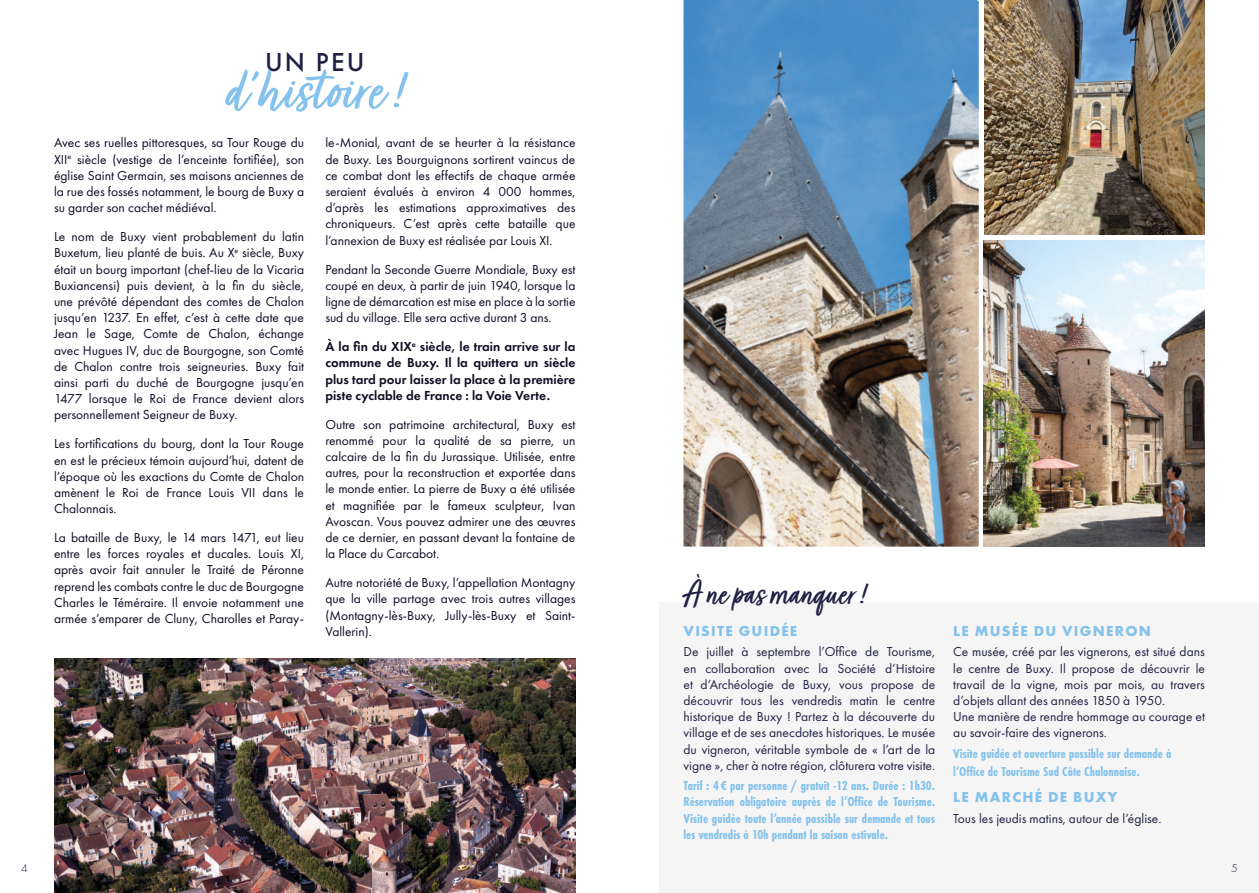
<style>
.page{position:relative;width:1259px;height:893px;background:#fff}
.page>*{position:absolute;margin:0;border:0;box-sizing:border-box;transform-origin:0 0}
.t1{font:67.5px "Turbinado Pro";color:#84c2ec}
.t2{font:37.5px "Turbinado Pro";color:#1f2044}
.t3{font:500 27px "Futura PT";color:#1f2044}
.t4{font:700 15px "Futura PT";letter-spacing:.085em;color:#84c2ec}
.t5{font:13.5px/16.2px "Futura PT";color:#0f0b22;text-align:justify}
.t6{font:13.5px/16.2px "Futura PT";color:#1f2044;text-align:justify}
.t7{font:700 13.5px/16.2px "Futura PT Cond";color:#84c2ec;text-align:justify}
.t8{font:600 13.5px/16.2px "Futura PT";color:#0f0b22;text-align:justify}
.t9{font:300 12px "Futura PT";color:#1f2044}
</style>
<div class="page">
<img style="left:983px;top:240px;width:222px;height:307px">
<img style="left:984px;top:0;width:221px;height:235px">
<img style="left:54px;top:658px;width:521px;height:235px">
<img style="left:683px;top:0;width:295px;height:547px">
<div style="left:659px;top:602px;width:600px;height:291px;background:#f6f5f5"></div>
<h3 class="t3" style="left:265px;top:46px;width:101px">UN PEU</h3>
<h1 class="t1" style="left:226px;top:54px;width:180px">d’histoire !</h1>
<p class="t5" style="left:54px;top:135px;width:252px">Avec ses ruelles pittoresques, sa Tour Rouge du XII<sup>e</sup> siècle (vestige de l’enceinte fortifiée), son église Saint Germain, ses maisons anciennes de la rue des fossés notamment, le bourg de Buxy a su garder son cachet médiéval.</p>
<p class="t5" style="left:54px;top:228px;width:252px">Le nom de Buxy vient probablement du latin Buxetum, lieu planté de buis. Au X<sup>e</sup> siècle, Buxy était un bourg important (chef-lieu de la Vicaria Buxiancensi) puis devient, à la fin du siècle, une prévôté dépendant des comtes de Chalon jusqu’en 1237. En effet, c’est à cette date que Jean le Sage, Comte de Chalon, échange avec Hugues IV, duc de Bourgogne, son Comté de Chalon contre trois seigneuries. Buxy fait ainsi parti du duché de Bourgogne jusqu’en 1477 lorsque le Roi de France devient alors personnellement Seigneur de Buxy.</p>
<p class="t5" style="left:54px;top:436px;width:252px">Les fortifications du bourg, dont la Tour Rouge en est le précieux témoin aujourd’hui, datent de l’époque où les exactions du Comte de Chalon amènent le Roi de France Louis VII dans le Chalonnais.</p>
<p class="t5" style="left:54px;top:529px;width:252px">La bataille de Buxy, le 14 mars 1471, eut lieu entre les forces royales et ducales. Louis XI, après avoir fait annuler le Traité de Péronne reprend les combats contre le duc de Bourgogne Charles le Téméraire. Il envoie notamment une armée s’emparer de Cluny, Charolles et Paray-</p>
<p class="t5" style="left:325px;top:135px;width:252px">le-Monial, avant de se heurter à la résistance de Buxy. Les Bourguignons sortirent vaincus de ce combat dont les effectifs de chaque armée seraient évalués à environ 4 000 hommes, d’après les estimations approximatives des chroniqueurs. C’est après cette bataille que l’annexion de Buxy est réalisée par Louis XI.</p>
<p class="t5" style="left:325px;top:261px;width:252px">Pendant la Seconde Guerre Mondiale, Buxy est coupé en deux, à partir de juin 1940, lorsque la ligne de démarcation est mise en place à la sortie sud du village. Elle sera active durant 3 ans.</p>
<p class="t8" style="left:325px;top:338px;width:252px">À la fin du XIX<sup>e</sup> siècle, le train arrive sur la commune de Buxy. Il la quittera un siècle plus tard pour laisser la place à la première piste cyclable de France : la Voie Verte.</p>
<p class="t5" style="left:325px;top:416px;width:252px">Outre son patrimoine architectural, Buxy est renommé pour la qualité de sa pierre, un calcaire de la fin du Jurassique. Utilisée, entre autres, pour la reconstruction et exportée dans le monde entier. La pierre de Buxy a été utilisée et magnifiée par le fameux sculpteur, Ivan Avoscan. Vous pouvez admirer une des œuvres de ce dernier, en passant devant la fontaine de la Place du Carcabot.</p>
<p class="t5" style="left:325px;top:575px;width:252px">Autre notoriété de Buxy, l’appellation Montagny que la ville partage avec trois autres villages (Montagny-lès-Buxy, Jully-lès-Buxy et Saint-Vallerin).</p>
<h2 class="t2" style="left:683px;top:574px;width:185px">À ne pas manquer !</h2>
<p class="t4" style="left:683px;top:621px;width:115px">VISITE GUIDÉE</p>
<p class="t6" style="left:683px;top:644px;width:253px">De juillet à septembre l’Office de Tourisme, en collaboration avec la Société d’Histoire et d’Archéologie de Buxy, vous propose de découvrir tous les vendredis matin le centre historique de Buxy ! Partez à la découverte du village et de ses anecdotes historiques. Le musée du vigneron, véritable symbole de « l’art de la vigne », cher à notre région, clôturera votre visite.</p>
<p class="t7" style="left:683px;top:778px;width:253px">Tarif : 4 € par personne / gratuit -12 ans. Durée : 1h30.<br>Réservation obligatoire auprès de l’Office de Tourisme.<br>Visite guidée toute l’année possible sur demande et tous les vendredis à 10h pendant la saison estivale.</p>
<p class="t4" style="left:953px;top:621px;width:199px">LE MUSÉE DU VIGNERON</p>
<p class="t6" style="left:953px;top:644px;width:253px;text-align:left">Ce musée, créé par les vignerons, est situé dans le centre de Buxy. Il propose de découvrir le travail de la vigne, mois par mois, au travers d’objets allant des années 1850 à 1950.<br>Une manière de rendre hommage au courage et au savoir-faire des vignerons.</p>
<p class="t7" style="left:953px;top:744px;width:220px;line-height:18px">Visite guidée et ouverture possible sur demande à l’Office de Tourisme Sud Côte Chalonnaise.</p>
<p class="t4" style="left:953px;top:788px;width:165px">LE MARCHÉ DE BUXY</p>
<p class="t6" style="left:953px;top:810px;width:210px">Tous les jeudis matins, autour de l’église.</p>
<p class="t9" style="left:21px;top:861px;width:8px">4</p>
<p class="t9" style="left:1231px;top:861px;width:8px">5</p>
</div>
